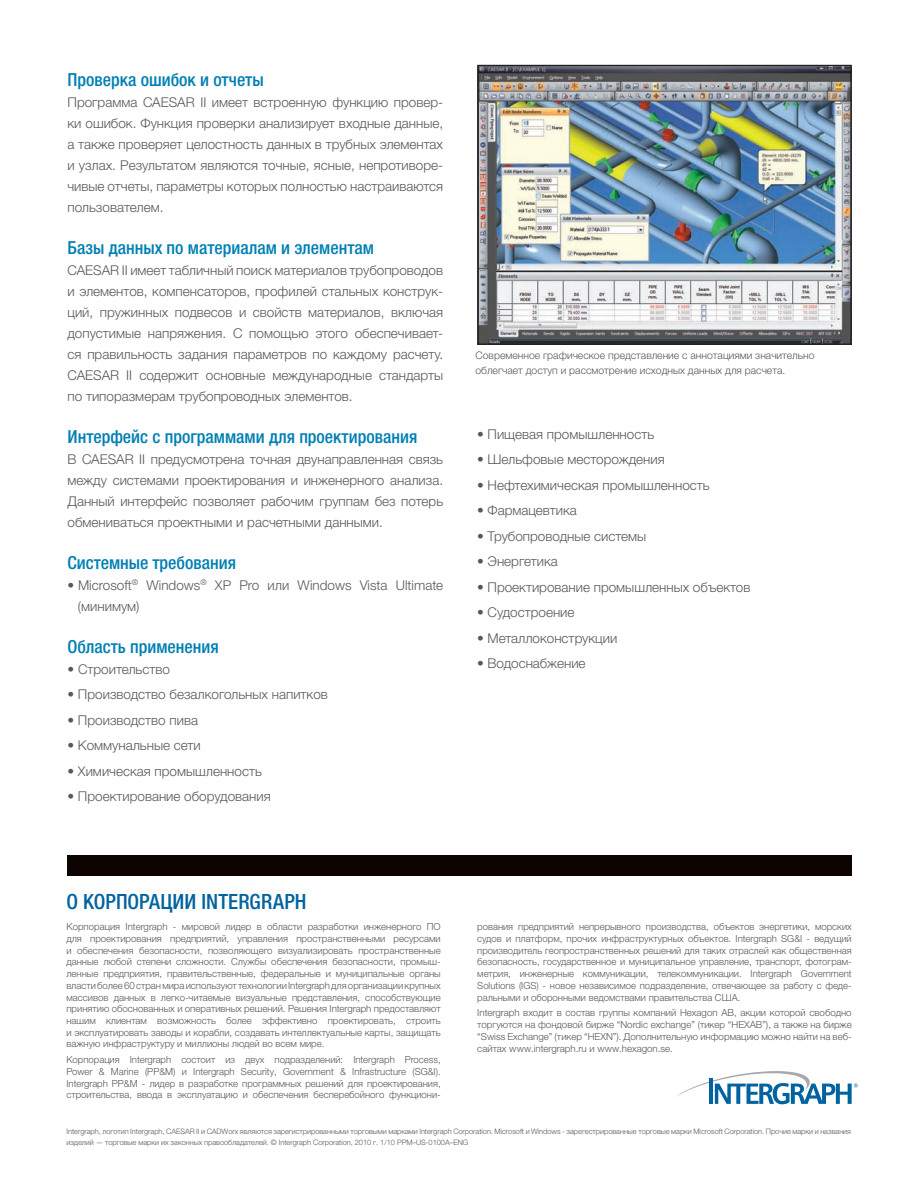
<style>
.page{position:relative;width:918px;height:1188px;background:#fff}
.page>*{position:absolute;margin:0;border:0;box-sizing:border-box;transform-origin:0 0}
.ABOUT_INTERGRAPH_SUB{font:500 condensed 21px "Helvetica Neue LTW1 G";color:#0063a1}
.SUBHEAD_2{font:500 condensed 18px "Helvetica Neue LTW1 G";color:#007fb4}
.BODY_COPY{font:300 13.5px/21px "Helvetica Neue LTW1 G";color:#57585a;text-align:justify}
.BULLETS{font:300 13.5px/21px "Helvetica Neue LTW1 G";color:#57585a}
.IMAGE_CAPTION{font:300 10.5px/14.4px "Helvetica Neue LTW1 G";color:#57585a}
.text_about{font:300 9.75px/11.7px "Helvetica Neue LTW1 G";color:#57585a;text-align:justify}
.text_ref{font:300 7.5px/10.5px "Helvetica Neue LTW1 G";letter-spacing:-.005em;color:#57585a}
</style>
<div class="page">
<div style="left:67px;top:855px;width:784px;height:21px;background:#0d0401"></div>
<svg style="left:676px;top:1071px;width:182px;height:33px"></svg>
<img style="left:479px;top:67px;width:371px;height:276px">
<div style="left:477px;top:65px;width:375px;height:280px;border:1px solid #231f20"></div>
<p class="SUBHEAD_2" style="left:68px;top:69px;width:198px">Проверка ошибок и отчеты</p>
<p class="BODY_COPY" style="left:68px;top:91px;width:377px">Программа CAESAR II имеет встроенную функцию провер&shy;ки ошибок. Функция проверки анализирует входные данные, а также проверяет целостность данных в трубных элементах и узлах. Результатом являются точные, ясные, непротиворе&shy;чивые отчеты, параметры которых полностью настраиваются пользователем.</p>
<p class="SUBHEAD_2" style="left:68px;top:237px;width:308px">Базы данных по материалам и элементам</p>
<p class="BODY_COPY" style="left:68px;top:259px;width:377px">CAESAR II имеет табличный поиск материалов трубопроводов и элементов, компенсаторов, профилей стальных конструк&shy;ций, пружинных подвесов и свойств материалов, включая допустимые напряжения. С помощью этого обеспечивает&shy;ся правильность задания параметров по каждому расчету.<br>CAESAR II содержит основные международные стандарты по типоразмерам трубопроводных элементов.</p>
<p class="SUBHEAD_2" style="left:68px;top:426px;width:351px">Интерфейс с программами для проектирования</p>
<p class="BODY_COPY" style="left:68px;top:448px;width:377px">В CAESAR II предусмотрена точная двунаправленная связь между системами проектирования и инженерного анализа.<br>Данный интерфейс позволяет рабочим группам без потерь обмениваться проектными и расчетными данными.</p>
<p class="SUBHEAD_2" style="left:68px;top:552px;width:170px">Системные требования</p>
<p class="BULLETS" style="left:78px;top:574px;width:367px;text-indent:-10px">• Microsoft<sup>®</sup> Windows<sup>®</sup> XP Pro или Windows Vista Ultimate (минимум)</p>
<p class="SUBHEAD_2" style="left:68px;top:636px;width:153px">Область применения</p>
<p class="BULLETS" style="left:68px;top:658px;width:104px">• Строительство</p>
<p class="BULLETS" style="left:68px;top:684px;width:262px">• Производство безалкогольных напитков</p>
<p class="BULLETS" style="left:68px;top:709px;width:132px">• Производство пива</p>
<p class="BULLETS" style="left:68px;top:735px;width:135px">• Коммунальные сети</p>
<p class="BULLETS" style="left:68px;top:760px;width:196px">• Химическая промышленность</p>
<p class="BULLETS" style="left:68px;top:786px;width:205px">• Проектирование оборудования</p>
<p class="IMAGE_CAPTION" style="left:476px;top:348px;width:341px">Современное графическое представление с аннотациями значительно облегчает доступ и рассмотрение исходных данных для расчета.</p>
<p class="BULLETS" style="left:477px;top:423px;width:179px">• Пищевая промышленность</p>
<p class="BULLETS" style="left:477px;top:449px;width:189px">• Шельфовые месторождения</p>
<p class="BULLETS" style="left:477px;top:474px;width:234px">• Нефтехимическая промышленность</p>
<p class="BULLETS" style="left:477px;top:500px;width:101px">• Фармацевтика</p>
<p class="BULLETS" style="left:477px;top:525px;width:171px">• Трубопроводные системы</p>
<p class="BULLETS" style="left:477px;top:551px;width:82px">• Энергетика</p>
<p class="BULLETS" style="left:477px;top:576px;width:275px">• Проектирование промышленных объектов</p>
<p class="BULLETS" style="left:477px;top:602px;width:99px">• Судостроение</p>
<p class="BULLETS" style="left:477px;top:627px;width:142px">• Металлоконструкции</p>
<p class="BULLETS" style="left:477px;top:653px;width:110px">• Водоснабжение</p>
<p class="ABOUT_INTERGRAPH_SUB" style="left:67px;top:889px;width:242px">О КОРПОРАЦИИ INTERGRAPH</p>
<p class="text_about" style="left:66px;top:921px;width:376px">Корпорация Intergraph - мировой лидер в области разработки инженерного ПО для проектирования предприятий, управления пространственными ресурсами и обеспечения безопасности, позволяющего визуализировать пространственные данные любой степени сложности. Службы обеспечения безопасности, промыш&shy;ленные предприятия, правительственные, федеральные и муниципальные органы властиболее60странмираиспользуют технологииIntergraphдляорганизациикрупных массивов данных в легко-читаемые визуальные представления, способствующие принятию обоснованных и оперативных решений. Решения Intergraph предоставляют нашим клиентам возможность более эффективно проектировать, строить и эксплуатировать заводы и корабли, создавать интеллектуальные карты, защищать важную инфраструктуру и миллионы людей во всем мире.</p>
<p class="text_about" style="left:66px;top:1054px;width:376px">Корпорация Intergraph состоит из двух подразделений: Intergraph Process, Power &amp; Marine (PP&amp;M) и Intergraph Security, Government &amp; Infrastructure (SG&amp;I).<br>Intergraph PP&amp;M - лидер в разработке программных решений для проектирования, строительства, ввода в эксплуатацию и обеспечения бесперебойного функциони-</p>
<p class="text_about" style="left:477px;top:921px;width:376px;text-align:left">рования предприятий непрерывного производства, объектов энергетики, морских судов и платформ, прочих инфраструктурных объектов. Intergraph SG&amp;I - ведущий производитель геопространственных решений для таких отраслей как общественная безопасность, государственное и муниципальное управление, транспорт, фотограм&shy;метрия, инженерные коммуникации, телекоммуникации. Intergraph Government Solutions (IGS) - новое независимое подразделение, отвечающее за работу с феде&shy;ральными и оборонными ведомствами правительства США.</p>
<p class="text_about" style="left:477px;top:1007px;width:376px">Intergraph входит в состав группы компаний Hexagon AB, акции которой свободно торгуются на фондовой бирже “Nordic exchange” (тикер “HEXAB”), а также на бирже “Swiss Exchange” (тикер “HEXN”). Дополнительную информацию можно найти на веб&shy;сайтах www.intergraph.ru и www.hexagon.se.</p>
<p class="text_ref" style="left:66px;top:1126px;width:786px">Intergraph, логотип Intergraph, CAESAR II и CADWorx являются зарегистрированными торговыми марками Intergraph Corporation. Microsoft и Windows - зарегестрированные торговые марки Microsoft Corporation. Прочие марки и названия изделий — торговые марки их законных правообладателей. © Intergraph Corporation, 2010 г. 1/10 PPM–US-0100A–ENG</p>
</div>
